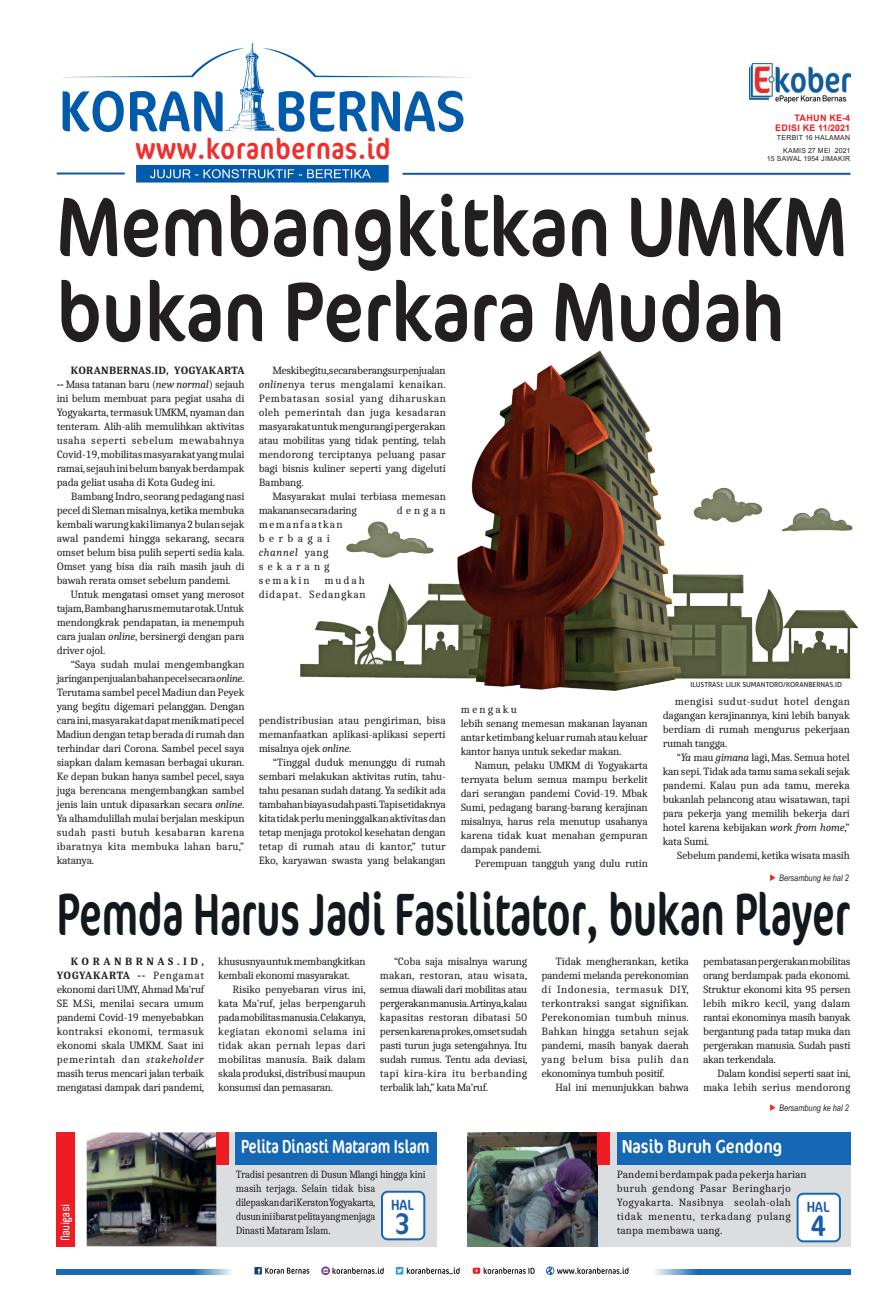
<style>
.page{position:relative;width:893px;height:1304px;background:#fff}
.page>*{position:absolute;margin:0;border:0;box-sizing:border-box;transform-origin:0 0}
.t1{font:85px/85px "Cocon";color:#231f20;scale:.84 1}
.t2{font:condensed 60px "Cocon";color:#11181e;scale:.8 1}
.t3{font:condensed 30px "Cocon";color:#1a5ca9}
.t4{font:condensed 29.5px "Cocon";letter-spacing:.025em;color:#ee2f2d}
.t5{font:condensed 19px "Cocon";color:#fff;scale:.88 1}
.t6{font:condensed 19px "Cocon";color:#fff}
.t7{font:condensed 15px "Cocon";color:#1a5ca9}
.t8{font:600 12px "Aldo";color:#fff}
.t9{font:11px/14px "Caladea";letter-spacing:-.02em;color:#231f20;text-align:justify}
.t10{font:11px/14px "Caladea";letter-spacing:-.02em;color:#231f20;scale:.91 1}
.t11{font:11px/14px "Caladea";letter-spacing:.02em;color:#231f20}
.t12{font:11px/14px "Caladea";letter-spacing:.175em;color:#231f20}
.t13{font:11px/14px "Caladea";letter-spacing:.065em;color:#231f20;text-align:right}
.t14{font:italic 9px "Arial Narrow";color:#231f20}
.t15{font:700 9px/10.8px "Arial";letter-spacing:.035em;color:#ee1d23;text-align:right}
.t16{font:7px/8.4px "Arial";letter-spacing:.035em;color:#231f20;text-align:right}
.t17{font:7px "Aller";color:#231f20}
.s1{font-weight:700}
.s2{font-style:italic}
</style>
<div class="page">
<img style="left:300px;top:350px;width:559px;height:341px">
<svg style="left:60px;top:43px;width:410px;height:89px"></svg>
<svg style="left:136px;top:165px;width:253px;height:18px"></svg>
<hr style="left:403px;top:173px;width:447px;height:2px;background:#1157a0">
<hr style="left:57px;top:173px;width:68px;height:2px;background:#1157a0">
<svg style="left:254px;top:1267px;width:55px;height:7px"></svg>
<svg style="left:321px;top:1266px;width:63px;height:9px"></svg>
<svg style="left:396px;top:1267px;width:64px;height:7px"></svg>
<svg style="left:473px;top:1267px;width:62px;height:7px"></svg>
<svg style="left:546px;top:1267px;width:82px;height:8px"></svg>
<svg style="left:654px;top:1269px;width:196px;height:6px"></svg>
<svg style="left:57px;top:1269px;width:175px;height:6px"></svg>
<div style="left:216px;top:1132px;width:221px;height:115px;background:#dcdddf"></div>
<div style="left:468px;top:1132px;width:382px;height:115px;background:#dcdddf"></div>
<div style="left:236px;top:1132px;width:201px;height:32px;background:#1768b4"></div>
<div style="left:617px;top:1132px;width:233px;height:32px;background:#1768b4"></div>
<img style="left:87px;top:1132px;width:129px;height:114px">
<img style="left:468px;top:1132px;width:129px;height:114px">
<div style="left:382px;top:1192px;width:42px;height:47px;background:#fff;border-radius:6px"></div>
<div style="left:381px;top:1191px;width:44px;height:49px;border:2px solid #1768b4;border-radius:6px"></div>
<div style="left:798px;top:1194px;width:42px;height:47px;background:#fff;border-radius:6px"></div>
<div style="left:797px;top:1193px;width:44px;height:49px;border:2px solid #1768b4;border-radius:6px"></div>
<div style="left:216px;top:1132px;width:13px;height:32px;background:#ee1d23"></div>
<div style="left:597px;top:1132px;width:13px;height:32px;background:#ee1d23"></div>
<div style="left:57px;top:1132px;width:18px;height:115px;background:#ee1d23"></div>
<img style="left:749px;top:64px;width:101px;height:38px">
<svg style="left:770px;top:874px;width:5px;height:7px"></svg>
<svg style="left:770px;top:1104px;width:5px;height:7px"></svg>
<p class="t15" style="left:775px;top:112px;width:77px">TAHUN KE-4<br>EDISI KE 11/2021</p>
<p class="t16" style="left:777px;top:133px;width:75px">TERBIT 16 HALAMAN</p>
<h3 class="t4" style="left:136px;top:133px;width:257px">www.koranbernas.id</h3>
<p class="t16" style="left:767px;top:146px;width:85px">KAMIS 27 MEI 2021<br>15 SAWAL 1954 JIMAKIR</p>
<h1 class="t1" style="left:57px;top:181px;width:943px">Membangkitkan UMKM bukan Perkara Mudah</h1>
<p class="t9" style="left:57px;top:363px;width:189px;text-indent:14px"><span class="s1">KORANBERNAS.ID, YOGYAKARTA --</span> Masa tatanan baru (<span class="s2">new normal</span>) sejauh ini belum membuat para pegiat usaha di Yogyakarta, termasuk UMKM, nyaman dan tenteram. Alih-alih memulihkan aktivitas usaha seperti sebelum mewabahnya Covid-19, mobilitas masyarakat yang mulai ramai, sejauh ini belum banyak berdampak pada geliat usaha di Kota Gudeg ini.</p>
<p class="t9" style="left:57px;top:489px;width:189px;text-indent:14px">Bambang Indro, seorang pedagang nasi pecel di Sleman misalnya, ketika membuka kembali warung kaki limanya 2 bulan sejak awal pandemi hingga sekarang, secara omset belum bisa pulih seperti sedia kala.<br>Omset yang bisa dia raih masih jauh di bawah rerata omset sebelum pandemi.</p>
<p class="t9" style="left:57px;top:587px;width:189px;text-indent:14px">Untuk mengatasi omset yang merosot tajam, Bambang harus memutar otak. Untuk mendongkrak pendapatan, ia menempuh cara jualan <span class="s2">online</span>, bersinergi dengan para driver ojol.</p>
<p class="t9" style="left:57px;top:657px;width:189px;text-indent:14px">“Saya sudah mulai mengembangkan jaringan penjualan bahan pecel secara <span class="s2">online</span>.<br>Terutama sambel pecel Madiun dan Peyek yang begitu digemari pelanggan. Dengan cara ini, masyarakat dapat menikmati pecel Madiun dengan tetap berada di rumah dan terhindar dari Corona. Sambel pecel saya siapkan dalam kemasan berbagai ukuran.<br>Ke depan bukan hanya sambel pecel, saya juga berencana mengembangkan sambel jenis lain untuk dipasarkan secara <span class="s2">online</span>.<br>Ya alhamdulillah mulai berjalan meskipun sudah pasti butuh kesabaran karena ibaratnya kita membuka lahan baru,” katanya.</p>
<p class="t9" style="left:259px;top:363px;width:189px;text-indent:14px">Meski begitu, secara berangsur penjualan <span class="s2">online</span>nya terus mengalami kenaikan.<br>Pembatasan sosial yang diharuskan oleh pemerintah dan juga kesadaran masyarakat untuk mengurangi pergerakan atau mobilitas yang tidak penting, telah mendorong terciptanya peluang pasar bagi bisnis kuliner seperti yang digeluti Bambang.</p>
<p class="t9" style="left:259px;top:489px;width:189px;text-indent:14px">Masyarakat mulai terbiasa memesan makanan secara daring</p>
<p class="t9" style="left:397px;top:503px;width:50px">dengan</p>
<p class="t12" style="left:259px;top:517px;width:86px">memanfaatkan berbagai <span class="s2">channel</span> yang sekarang semakin</p>
<p class="t13" style="left:259px;top:573px;width:109px">mudah<br>didapat. Sedangkan</p>
<p class="t9" style="left:259px;top:713px;width:189px">pendistribusian atau pengiriman, bisa memanfaatkan aplikasi-aplikasi seperti misalnya ojek <span class="s2">online</span>.</p>
<p class="t9" style="left:259px;top:755px;width:189px;text-indent:14px">“Tinggal duduk menunggu di rumah sembari melakukan aktivitas rutin, tahu&shy;tahu pesanan sudah datang. Ya sedikit ada tambahan biaya sudah pasti. Tapi setidaknya kita tidak perlu meninggalkan aktivitas dan tetap menjaga protokol kesehatan dengan tetap di rumah atau di kantor,” tutur Eko, karyawan swasta yang belakangan</p>
<p class="t9" style="left:461px;top:703px;width:189px;text-align:left">mengaku<br>lebih senang memesan makanan layanan antar ketimbang keluar rumah atau keluar kantor hanya untuk sekedar makan.</p>
<p class="t9" style="left:461px;top:759px;width:189px;text-indent:14px">Namun, pelaku UMKM di Yogyakarta ternyata belum semua mampu berkelit dari serangan pandemi Covid-19. Mbak Sumi, pedagang barang-barang kerajinan misalnya, harus rela menutup usahanya karena tidak kuat menahan gempuran dampak pandemi.</p>
<p class="t9" style="left:475px;top:857px;width:174px">Perempuan tangguh yang dulu rutin</p>
<p class="t17" style="left:691px;top:680px;width:153px">ILUSTRASI: LILIK SUMANTORO/KORANBERNAS.ID</p>
<p class="t9" style="left:663px;top:694px;width:189px;text-indent:12px">mengisi sudut-sudut hotel dengan dagangan kerajinannya, kini lebih banyak berdiam di rumah mengurus pekerjaan rumah tangga.</p>
<p class="t9" style="left:663px;top:750px;width:189px;text-indent:14px">“<span class="s2">Ya</span> mau <span class="s2">gimana</span> lagi, Mas. Semua hotel kan sepi. Tidak ada tamu sama sekali sejak pandemi. Kalau pun ada tamu, mereka bukanlah pelancong atau wisatawan, tapi para pekerja yang memilih bekerja dari hotel karena kebijakan <span class="s2">work from home</span>,” kata Sumi.</p>
<p class="t9" style="left:677px;top:848px;width:174px">Sebelum pandemi, ketika wisata masih</p>
<p class="t14" style="left:779px;top:871px;width:71px">Bersambung ke hal 2</p>
<h2 class="t2" style="left:57px;top:880px;width:993px">Pemda Harus Jadi Fasilitator, bukan Player</h2>
<p class="t9" style="left:57px;top:954px;width:149px;text-indent:14px"><span class="s1">KORANBRNAS.ID, YOGYAKARTA --</span> Pengamat ekonomi dari UMY, Ahmad Ma’ruf SE M.Si, menilai secara umum pandemi Covid-19 menyebabkan kontraksi ekonomi, termasuk ekonomi skala UMKM. Saat ini pemerintah dan <span class="s2">stakeholder </span>masih terus mencari jalan terbaik mengatasi dampak dari pandemi,</p>
<p class="t9" style="left:218px;top:954px;width:149px">khususnya untuk membangkitkan kembali ekonomi masyarakat.</p>
<p class="t9" style="left:218px;top:982px;width:149px;text-indent:14px">Risiko penyebaran virus ini, kata Ma’ruf, jelas berpengaruh pada mobilitas manusia. Celakanya, kegiatan ekonomi selama ini tidak akan pernah lepas dari mobilitas manusia. Baik dalam skala produksi, distribusi maupun konsumsi dan pemasaran.</p>
<p class="t9" style="left:380px;top:954px;width:149px;text-indent:14px">“Coba saja misalnya warung makan, restoran, atau wisata, semua diawali dari mobilitas atau pergerakan manusia. Artinya, kalau kapasitas restoran dibatasi 50 persen karena prokes, omset sudah pasti turun juga setengahnya. Itu sudah rumus. Tentu ada deviasi, tapi kira-kira itu berbanding terbalik lah,” kata Ma’ruf.</p>
<p class="t9" style="left:541px;top:954px;width:149px;text-indent:14px">Tidak mengherankan, ketika pandemi melanda perekonomian di Indonesia, termasuk DIY, terkontraksi sangat signifikan.<br>Perekonomian tumbuh minus.<br>Bahkan hingga setahun sejak pandemi, masih banyak daerah yang belum bisa pulih dan ekonominya tumbuh positif.</p>
<p class="t9" style="left:556px;top:1080px;width:135px">Hal ini menunjukkan bahwa</p>
<p class="t9" style="left:703px;top:954px;width:149px">pembatasan pergerakan mobilitas orang berdampak pada ekonomi.<br>Struktur ekonomi kita 95 persen lebih mikro kecil, yang dalam rantai ekonominya masih banyak bergantung pada tatap muka dan pergerakan manusia. Sudah pasti akan terkendala.</p>
<p class="t9" style="left:703px;top:1066px;width:149px;text-align:right">Dalam kondisi seperti saat ini, maka lebih serius mendorong</p>
<p class="t14" style="left:779px;top:1101px;width:71px">Bersambung ke hal 2</p>
<p class="t8" style="left:58px;top:1240px;width:38px;rotate:-90deg">Navigasi</p>
<h3 class="t5" style="left:241px;top:1136px;width:216px">Pelita Dinasti Mataram Islam</h3>
<h3 class="t6" style="left:622px;top:1136px;width:162px">Nasib Buruh Gendong</h3>
<p class="t10" style="left:236px;top:1167px;width:210px">Tradisi pesantren di Dusun Mlangi hingga kini masih terjaga. Selain tidak bisa<br>dilepaskan dari Keraton Yogyakarta,<br>dusun ini ibarat pelita yang menjaga<br>Dinasti Mataram Islam.</p>
<p class="t11" style="left:617px;top:1167px;width:191px">Pandemi berdampak pada pekerja harian buruh gendong Pasar Beringharjo<br>Yogyakarta. Nasibnya seolah-olah tidak menentu, terkadang pulang tanpa membawa uang.</p>
<h3 class="t7" style="left:391px;top:1196px;width:24px">HAL</h3>
<h3 class="t3" style="left:396px;top:1207px;width:16px">3</h3>
<h3 class="t7" style="left:807px;top:1198px;width:24px">HAL</h3>
<h3 class="t3" style="left:811px;top:1209px;width:16px">4</h3>
</div>
